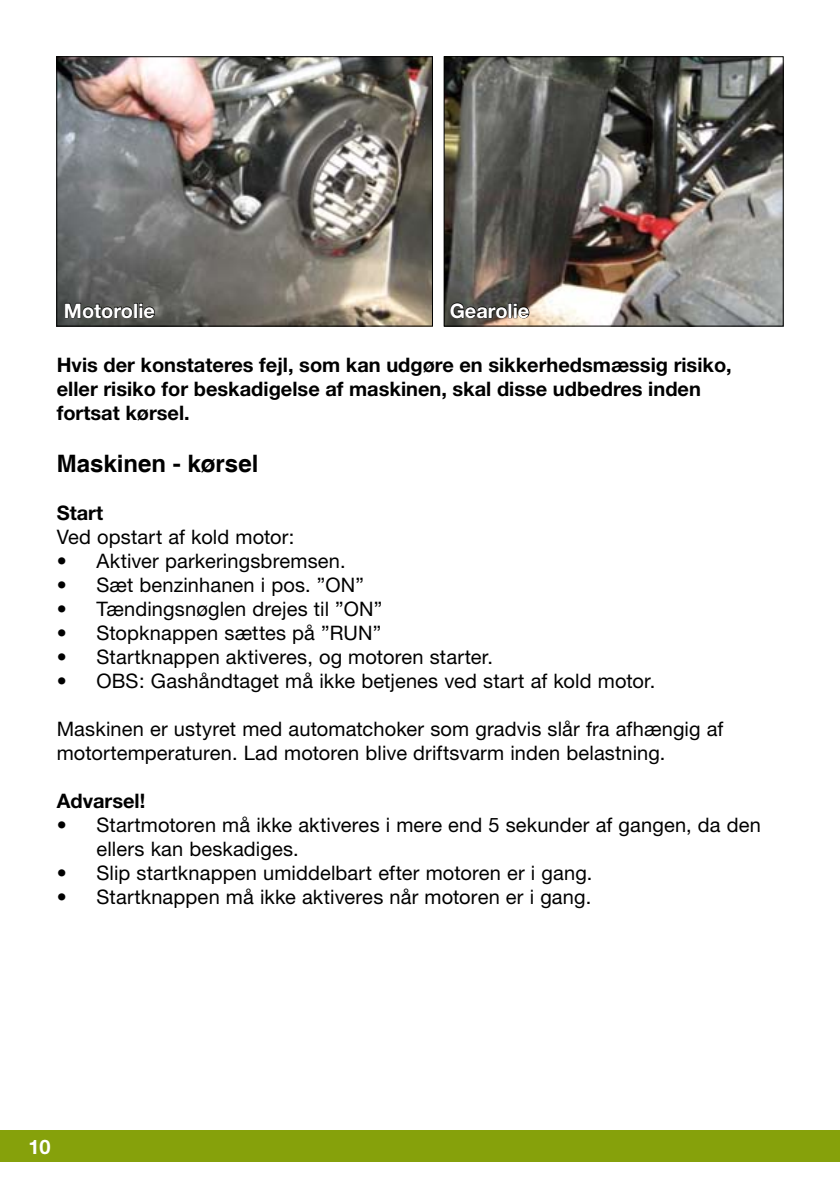
<style>
.page{position:relative;width:840px;height:1191px;background:#fff}
.page>*{position:absolute;margin:0;border:0;box-sizing:border-box;transform-origin:0 0}
.t1{font:700 24px "Helvetica";color:#000}
.t2{font:20px/24px "Helvetica Neue";letter-spacing:.005em;color:#000}
.t3{font:700 20px/24px "Helvetica Neue";color:#000}
.t4{font:700 20px "Helvetica Neue";color:#fff}
</style>
<div class="page">
<div style="left:0;top:1130px;width:839px;height:32px;background:#86a10b"></div>
<hr style="left:839px;top:1130px;width:1px;height:32px;background:#86a10b">
<img style="left:58px;top:58px;width:372px;height:266px">
<div style="left:56px;top:56px;width:376px;height:270px;border:1px solid #000"></div>
<img style="left:445px;top:58px;width:336px;height:266px">
<div style="left:443px;top:56px;width:340px;height:270px;border:1px solid #000"></div>
<svg style="left:64px;top:301px;width:69px;height:19px"></svg>
<div style="left:134px;top:303px;width:4px;height:15px;border:1px solid #000"></div>
<svg style="left:139px;top:303px;width:16px;height:16px"></svg>
<svg style="left:449px;top:302px;width:58px;height:17px"></svg>
<div style="left:508px;top:303px;width:4px;height:15px;border:1px solid #000"></div>
<svg style="left:513px;top:303px;width:16px;height:16px"></svg>
<p class="t4" style="left:64px;top:298px;width:93px">Motorolie</p>
<p class="t4" style="left:449px;top:298px;width:81px">Gearolie</p>
<p class="t3" style="left:57px;top:352px;width:676px">Hvis der konstateres fejl, som kan udgøre en sikkerhedsmæssig risiko, eller risiko for beskadigelse af maskinen, skal disse udbedres inden fortsat kørsel.</p>
<p class="t1" style="left:57px;top:448px;width:203px">Maskinen - kørsel</p>
<p class="t3" style="left:57px;top:500px;width:48px">Start</p>
<p class="t2" style="left:57px;top:524px;width:239px">Ved opstart af kold motor:</p>
<p class="t2" style="left:57px;top:548px;width:290px">• Aktiver parkeringsbremsen.</p>
<p class="t2" style="left:57px;top:572px;width:308px">• Sæt benzinhanen i pos. ”ON”</p>
<p class="t2" style="left:57px;top:596px;width:327px">• Tændingsnøglen drejes til ”ON”</p>
<p class="t2" style="left:57px;top:620px;width:326px">• Stopknappen sættes på ”RUN”</p>
<p class="t2" style="left:57px;top:644px;width:437px">• Startknappen aktiveres, og motoren starter.</p>
<p class="t2" style="left:57px;top:668px;width:599px">• OBS: Gashåndtaget må ikke betjenes ved start af kold motor.</p>
<p class="t2" style="left:57px;top:716px;width:668px">Maskinen er ustyret med automatchoker som gradvis slår fra afhængig af motortemperaturen. Lad motoren blive driftsvarm inden belastning.</p>
<p class="t3" style="left:57px;top:788px;width:90px">Advarsel!</p>
<p class="t2" style="left:96px;top:812px;width:665px;text-indent:-40px">• Startmotoren må ikke aktiveres i mere end 5 sekunder af gangen, da den ellers kan beskadiges.</p>
<p class="t2" style="left:57px;top:860px;width:537px">• Slip startknappen umiddelbart efter motoren er i gang.</p>
<p class="t2" style="left:57px;top:884px;width:535px">• Startknappen må ikke aktiveres når motoren er i gang.</p>
<p class="t4" style="left:28px;top:1134px;width:24px">10</p>
</div>
